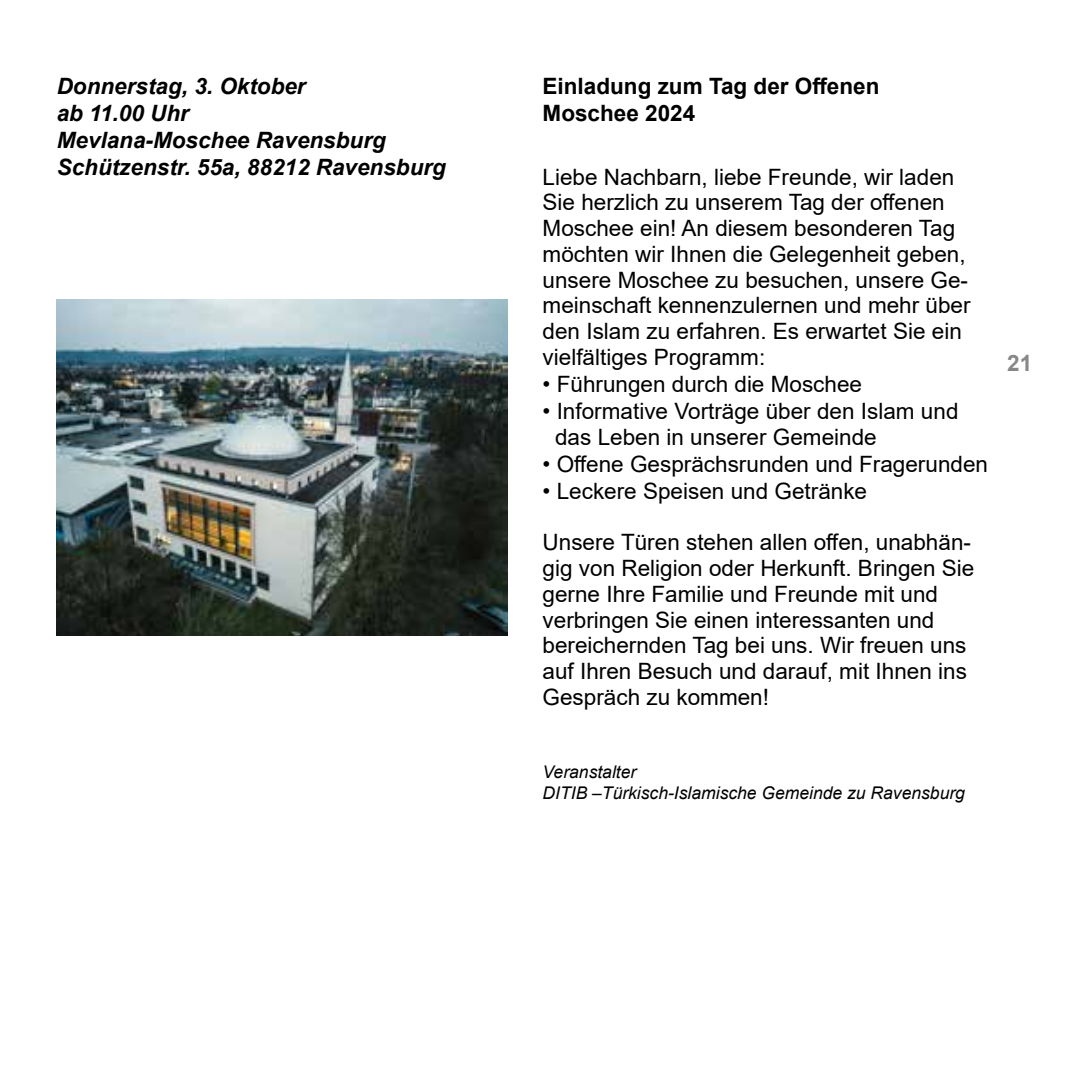
<style>
.page{position:relative;width:1071px;height:1092px;background:#fff}
.page>*{position:absolute;margin:0;border:0;box-sizing:border-box;transform-origin:0 0}
.t1{font:22.5px/25.8px "Arial";color:#000}
.t2{font:italic 700 22.5px/27px "Arial";color:#000}
.t3{font:700 22.5px/27px "Arial";color:#000}
.t4{font:700 22.5px "Arial";color:#878787}
.t5{font:italic 17.5px/21px "Arial";color:#000}
</style>
<div class="page">
<img style="left:57px;top:300px;width:450px;height:335px">
<p class="t2" style="left:57px;top:74px;width:390px">Donnerstag, 3. Oktober<br>ab 11.00 Uhr<br>Mevlana-Moschee Ravensburg<br>Schützenstr. 55a, 88212 Ravensburg</p>
<p class="t3" style="left:542px;top:73px;width:338px">Einladung zum Tag der Offenen<br>Moschee 2024</p>
<p class="t1" style="left:542px;top:164px;width:429px">Liebe Nachbarn, liebe Freunde, wir laden Sie herzlich zu unserem Tag der offenen Moschee ein! An diesem besonderen Tag möchten wir Ihnen die Gelegenheit geben, unsere Moschee zu besuchen, unsere Ge&shy;meinschaft kennenzulernen und mehr über den Islam zu erfahren. Es erwartet Sie ein vielfältiges Programm:</p>
<p class="t1" style="left:542px;top:371px;width:321px">• Führungen durch die Moschee</p>
<p class="t1" style="left:555px;top:398px;width:405px;text-indent:-13px">• Informative Vorträge über den Islam und das Leben in unserer Gemeinde</p>
<p class="t1" style="left:542px;top:451px;width:447px">• Offene Gesprächsrunden und Fragerunden</p>
<p class="t1" style="left:542px;top:478px;width:326px">• Leckere Speisen und Getränke</p>
<p class="t1" style="left:542px;top:529px;width:433px">Unsere Türen stehen allen offen, unabhän&shy;gig von Religion oder Herkunft. Bringen Sie gerne Ihre Familie und Freunde mit und verbringen Sie einen interessanten und bereichernden Tag bei uns. Wir freuen uns auf Ihren Besuch und darauf, mit Ihnen ins Gespräch zu kommen!</p>
<p class="t4" style="left:1006px;top:347px;width:27px">21</p>
<p class="t5" style="left:542px;top:761px;width:424px">Veranstalter<br>DITIB –Türkisch-Islamische Gemeinde zu Ravensburg</p>
</div>
